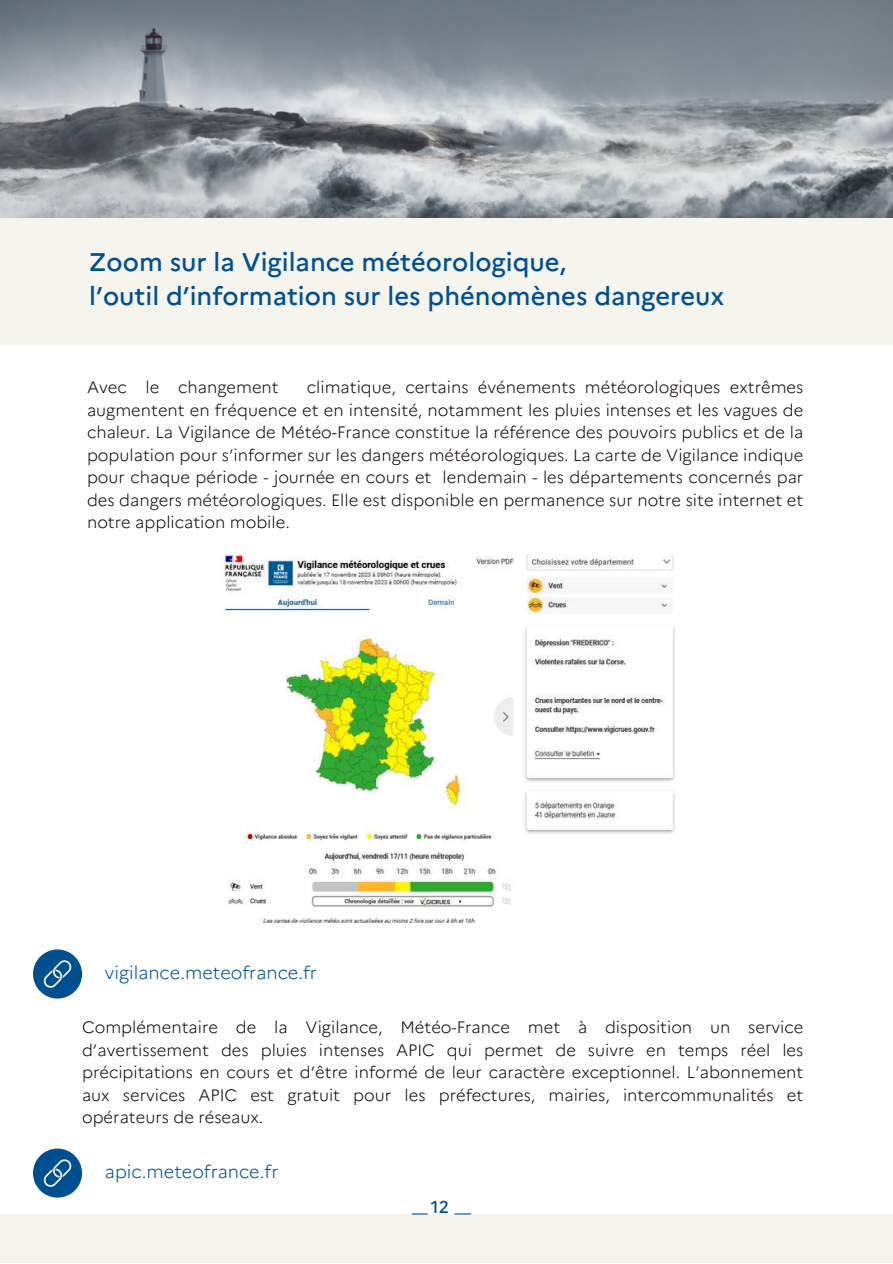
<style>
.page{position:relative;width:893px;height:1264px;background:#fff}
.page>*{position:absolute;margin:0;border:0;box-sizing:border-box;transform-origin:0 0}
.t1{font:500 25.5px/34.8px "Marianne";color:#005091}
.t2{font:300 18px "Marianne";color:#005091}
.t3{font:500 16.95px "Marianne";color:#005091}
.t4{font:300 16.5px/22.5px "Marianne";color:#130b0e;text-align:justify}
</style>
<div class="page">
<img style="left:0;top:0;width:892px;height:218px">
<div style="left:0;top:218px;width:892px;height:127px;background:#f5f5ee"></div>
<div style="left:0;top:1214px;width:892px;height:48px;background:#f5f5ee"></div>
<svg style="left:412px;top:1213px;width:15px;height:1px"></svg>
<svg style="left:454px;top:1213px;width:17px;height:1px"></svg>
<div style="left:33px;top:949px;width:49px;height:49px;background:#005091;border-radius:50%"></div>
<svg style="left:44px;top:960px;width:27px;height:27px"></svg>
<img style="left:221px;top:554px;width:454px;height:368px">
<div style="left:33px;top:1148px;width:49px;height:49px;background:#005091;border-radius:50%"></div>
<svg style="left:44px;top:1159px;width:27px;height:27px"></svg>
<h1 class="t1" style="left:89px;top:244px;width:636px">Zoom sur la Vigilance météorologique,<br>l’outil d’information sur les phénomènes dangereux</h1>
<p class="t4" style="left:87px;top:376px;width:717px;text-indent:220px">climatique, certains événements météorologiques extrêmes augmentent en fréquence et en intensité, notamment les pluies intenses et les vagues de chaleur. La Vigilance de Météo-France constitue la référence des pouvoirs publics et de la population pour s’informer sur les dangers météorologiques. La carte de Vigilance indique pour chaque période - journée en cours et lendemain - les départements concernés par des dangers météorologiques. Elle est disponible en permanence sur notre site internet et notre application mobile.</p>
<p class="t4" style="left:87px;top:376px;width:193px">Avec le changement</p>
<p class="t2" style="left:105px;top:961px;width:213px">vigilance.meteofrance.fr</p>
<p class="t4" style="left:82px;top:1015px;width:722px">Complémentaire de la Vigilance, Météo-France met à disposition un service d’avertissement des pluies intenses APIC qui permet de suivre en temps réel les précipitations en cours et d’être informé de leur caractère exceptionnel. L’abonnement aux services APIC est gratuit pour les préfectures, mairies, intercommunalités et opérateurs de réseaux.</p>
<p class="t2" style="left:105px;top:1160px;width:175px">apic.meteofrance.fr</p>
<p class="t3" style="left:431px;top:1196px;width:20px">12</p>
</div>
